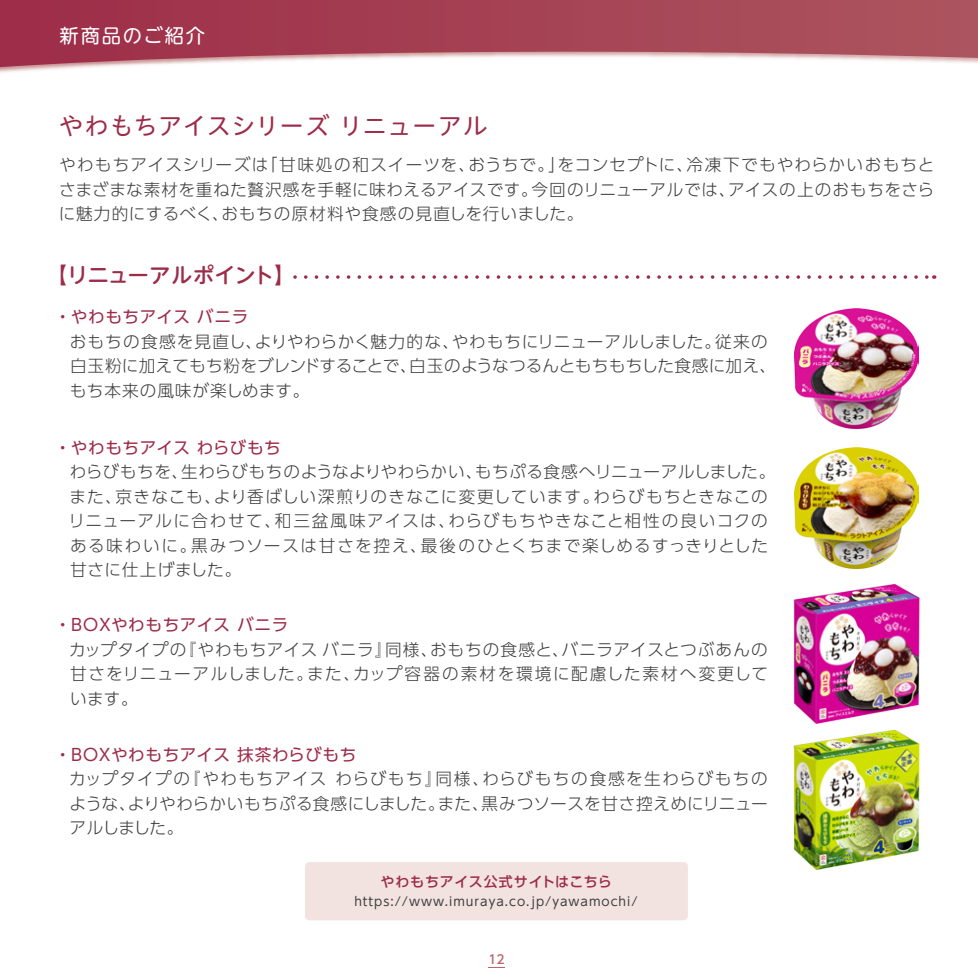
<style>
.page{position:relative;width:978px;height:978px;background:#fff}
.page>*{position:absolute;margin:0;border:0;box-sizing:border-box;transform-origin:0 0}
.t1{font:24.5px "Hiragino UD Sans Std W4";letter-spacing:.005em;color:#9d2c49}
.t2{font:500 21px "UD Shin M Go Pro";letter-spacing:-.025em;color:#9d2c49}
.t3{font:19.25px "UD Shin M Go Pro";letter-spacing:.1em;color:#fff}
.t4{font:300 16.62px/24.5px "UD Shin Go Pro";letter-spacing:.04em;color:#3e3e3f;text-align:justify}
.t5{font:300 16.62px/24.5px "UD Shin Go Pro";letter-spacing:.02em;color:#3e3e3f}
.t6{font:16.62px "UD Shin Go Pro";letter-spacing:.035em;color:#9d2c49}
.t7{font:500 14px "UD Shin Go Pro";letter-spacing:.055em;color:#9d2c49}
.t8{font:12.25px "UD Shin Go Pro";letter-spacing:.08em;color:#3e3e3f}
.t9{font:500 12.25px "UD Shin Go Pro";color:#b5676c}
</style>
<div class="page">
<svg style="left:0;top:0;width:977px;height:67px;background:#b15c6c"></svg>
<div style="left:305px;top:861px;width:382px;height:59px;background:#f2e3e1;border-radius:4px"></div>
<svg style="left:293px;top:275px;width:641px;height:4px"></svg>
<img style="left:793px;top:583px;width:127px;height:139px">
<img style="left:793px;top:722px;width:127px;height:148px">
<img style="left:794px;top:308px;width:123px;height:120px">
<img style="left:794px;top:447px;width:123px;height:121px">
<p class="t3" style="left:60px;top:20px;width:147px">新商品のご紹介</p>
<h1 class="t1" style="left:59px;top:107px;width:429px">やわもちアイスシリーズ リニューアル</h1>
<p class="t4" style="left:59px;top:152px;width:876px">やわもちアイスシリーズは「甘味処の和スイーツを、おうちで。」をコンセプトに、冷凍下でもやわらかいおもちとさまざまな素材を重ねた贅沢感を手軽に味わえるアイスです。今回のリニューアルでは、アイスの上のおもちをさらに魅力的にするべく、おもちの原材料や食感の見直しを行いました。</p>
<p class="t2" style="left:46px;top:258px;width:250px">【リニューアルポイント】</p>
<p class="t6" style="left:55px;top:303px;width:195px">・やわもちアイス バニラ</p>
<p class="t5" style="left:70px;top:328px;width:707px">おもちの食感を見直し、よりやわらかく魅力的な、やわもちにリニューアルしました。従来の白玉粉に加えてもち粉をブレンドすることで、白玉のようなつるんともちもちした食感に加え、もち本来の風味が楽しめます。</p>
<p class="t6" style="left:55px;top:434px;width:228px">・やわもちアイス わらびもち</p>
<p class="t4" style="left:69px;top:459px;width:708px;text-align:left">わらびもちを、生わらびもちのようなよりやわらかい、もちぷる食感へリニューアルしました。また、京きなこも、より香ばしい深煎りのきなこに変更しています。わらびもちときなこのリニューアルに合わせて、和三盆風味アイスは、わらびもちやきなこと相性の良いコクのある味わいに。黒みつソースは甘さを控え、最後のひとくちまで楽しめるすっきりとした甘さに仕上げました。</p>
<p class="t6" style="left:55px;top:611px;width:235px">・BOXやわもちアイス バニラ</p>
<p class="t4" style="left:69px;top:636px;width:700px">カップタイプの『やわもちアイスバニラ』同様、おもちの食感と、バニラアイスとつぶあんの甘さをリニューアルしました。また、カップ容器の素材を環境に配慮した素材へ変更しています。</p>
<p class="t6" style="left:55px;top:740px;width:303px">・BOXやわもちアイス 抹茶わらびもち</p>
<p class="t4" style="left:69px;top:765px;width:700px">カップタイプの『やわもちアイス わらびもち』同様、わらびもちの食感を生わらびもちのような、よりやわらかいもちぷる食感にしました。また、黒みつソースを甘さ控えめにリニューアルしました。</p>
<p class="t7" style="left:380px;top:870px;width:233px">やわもちアイス公式サイトはこちら</p>
<p class="t8" style="left:354px;top:891px;width:284px">https://www.imuraya.co.jp/yawamochi/</p>
<p class="t9" style="left:488px;top:948px;width:18px">12</p>
</div>
